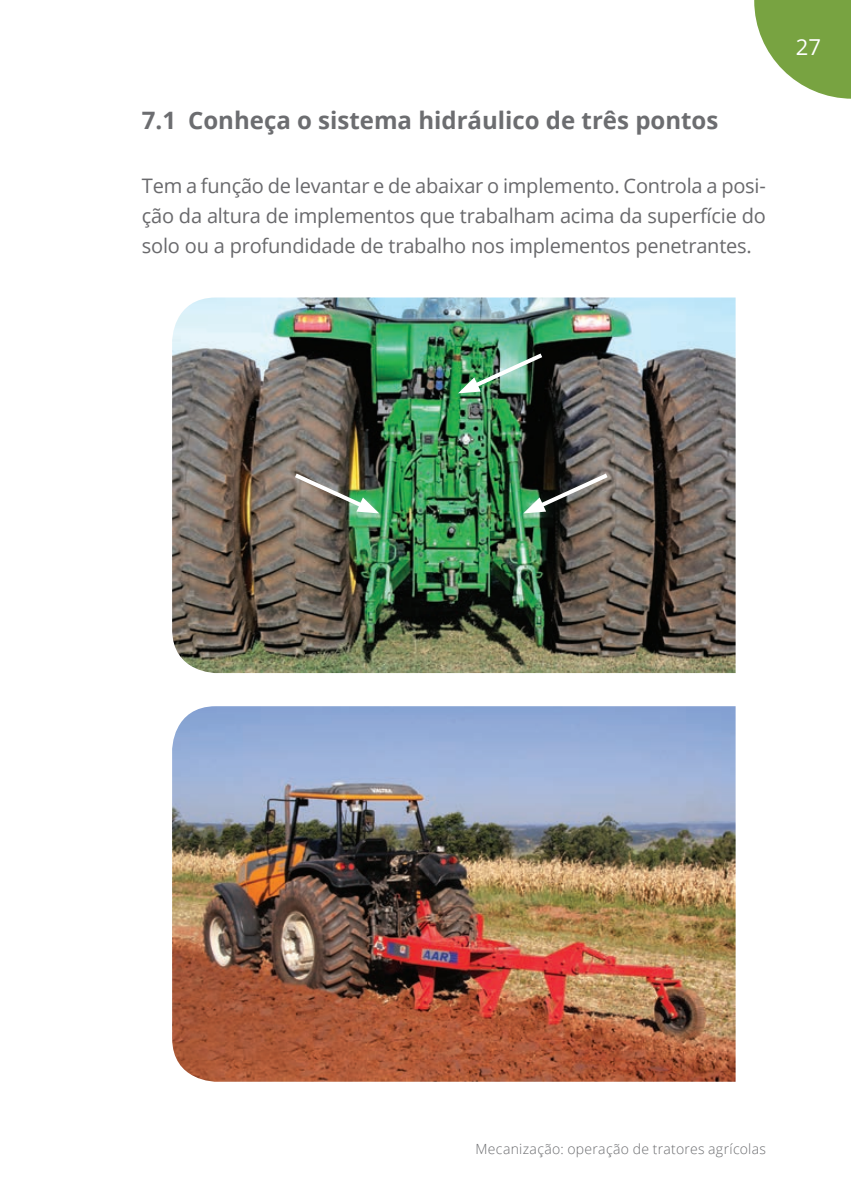
<style>
.page{position:relative;width:851px;height:1191px;background:#fff}
.page>*{position:absolute;margin:0;border:0;box-sizing:border-box;transform-origin:0 0}
.t1{font:700 24px "Open Sans";color:#6c6d70}
.t2{font:22px "Open Sans";color:#fff}
.t3{font:20px/30px "Open Sans";letter-spacing:-.01em;color:#69696c;text-align:justify}
.t4{font:300 14px "Open Sans";letter-spacing:.02em;color:#6c6d70}
</style>
<div class="page">
<img style="left:172px;top:297px;width:563px;height:376px">
<img style="left:172px;top:706px;width:563px;height:375px">
<img style="left:290px;top:470px;width:89px;height:43px">
<svg style="left:523px;top:470px;width:89px;height:43px;background:#5c5f56"></svg>
<img style="left:458px;top:350px;width:88px;height:43px">
<svg style="left:754px;top:0;width:97px;height:99px"></svg>
<p class="t1" style="left:142px;top:103px;width:578px">7.1 Conheça o sistema hidráulico de três pontos</p>
<p class="t3" style="left:142px;top:170px;width:625px">Tem a função de levantar e de abaixar o implemento. Controla a posi&shy;ção da altura de implementos que trabalham acima da superfície do solo ou a profundidade de trabalho nos implementos penetrantes.</p>
<p class="t2" style="left:795px;top:32px;width:27px">27</p>
<p class="t4" style="left:475px;top:1139px;width:292px">Mecanização: operação de tratores agrícolas</p>
</div>
